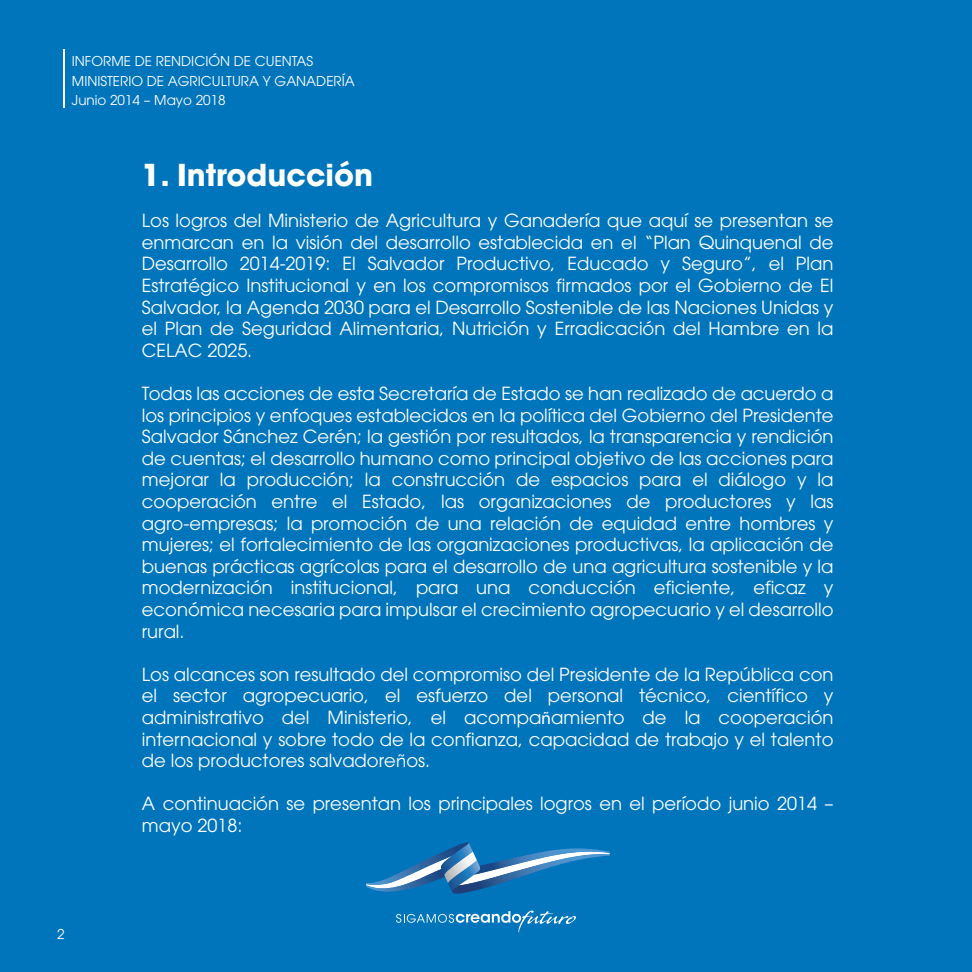
<style>
.page{position:relative;width:972px;height:972px;background:#0075bb}
.page>*{position:absolute;margin:0;border:0;box-sizing:border-box;transform-origin:0 0}
.t1{font:700 30px "Avant Garde LT";color:#fff}
.t2{font:18px/21.6px "Avant Garde CE";color:#fff;text-align:justify}
.t3{font:13.5px/19.5px "Avant Garde CE";color:#fff}
.s1{font-family:"Myriad Pro"}
.s2{font-family:"Museo Sans 300"}
</style>
<div class="page">
<svg style="left:366px;top:842px;width:244px;height:52px"></svg>
<svg style="left:396px;top:911px;width:180px;height:22px"></svg>
<hr style="left:63px;top:50px;width:1px;height:58px;background:#fff">
<p class="t3" style="left:72px;top:52px;width:284px">INFORME DE RENDICIÓN DE CUENTAS<br>MINISTERIO DE AGRICULTURA Y GANADERÍA<br>Junio 2014 – Mayo 2018</p>
<h1 class="t1" style="left:142px;top:155px;width:233px">1. Introducción</h1>
<p class="t2" style="left:142px;top:210px;width:693px">Los logros del Ministerio de Agricultura y Ganadería que aquí se presentan se enmarcan en la visión del desarrollo establecida en el “Plan Quinquenal de Desarrollo 2014-2019: El Salvador Productivo, Educado y Seguro”, el Plan Estratégico Institucional y en los compromisos firmados por el Gobierno de El Salvador, la Agenda 2030 para el Desarrollo Sostenible de las Naciones Unidas y el Plan de Seguridad Alimentaria, Nutrición y Erradicación del Hambre en la CELAC 2025.</p>
<p class="t2" style="left:142px;top:383px;width:693px">Todas las acciones de esta Secretaría de Estado se han realizado de acuerdo a los principios y enfoques establecidos en la política del Gobierno del Presidente Salvador Sánchez Cerén; la gestión por resultados, la transparencia y rendición de cuentas; el desarrollo humano como principal objetivo de las acciones para mejorar la producción; la construcción de espacios para el diálogo y la cooperación entre el Estado, las organizaciones de productores y las agro-empresas; la promoción de una relación de equidad entre hombres y mujeres; el fortalecimiento de las organizaciones productivas, la aplicación de buenas prácticas agrícolas para el desarrollo de una agricultura sostenible y la modernización institucional, para una conducción eficiente, eficaz y económica necesaria para impulsar el crecimiento agropecuario y el desarrollo rural.</p>
<p class="t2" style="left:142px;top:663px;width:693px">Los alcances son resultado del compromiso del Presidente de la República con el sector agropecuario, el esfuerzo del personal técnico, científico y administrativo del Ministerio, el acompa<span class="s1">ñ</span>amiento de la cooperación internacional y sobre todo de la confianza, capacidad de trabajo y el talento de los productores salvadore<span class="s2">ñ</span>os.</p>
<p class="t2" style="left:142px;top:793px;width:693px">A continuación se presentan los principales logros en el período junio 2014 – mayo 2018:</p>
<p class="t3" style="left:57px;top:924px;width:9px">2</p>
</div>
